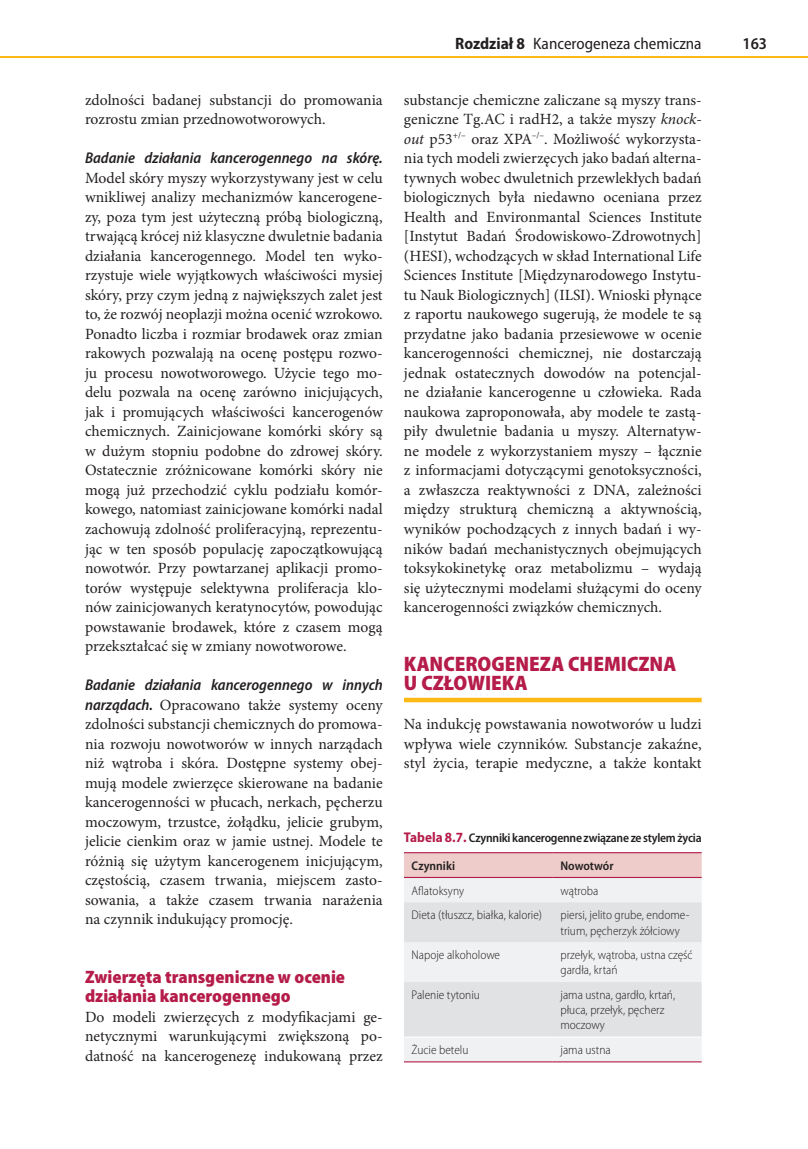
<style>
.page{position:relative;width:808px;height:1149px;background:#fff}
.page>*{position:absolute;margin:0;border:0;box-sizing:border-box;transform-origin:0 0}
.t1{font:900 semi-condensed 21px/19.5px "Myriad Pro";color:#b51c4a}
.t2{font:900 semi-condensed 18px/19.5px "Myriad Pro";color:#b51c4a}
.t3{font:semi-condensed 16.5px "Myriad Pro";color:#231f20}
.t4{font:600 semi-condensed 16.5px "Myriad Pro";color:#231f20}
.t5{font:15.6px/19.5px "Minion Pro";color:#231f20;text-align:justify}
.t6{font:italic 600 semi-condensed 15.6px "Myriad Pro";color:#231f20}
.t7{font:300 semi-condensed 12.6px/15.1px "Myriad Pro";color:#231f20}
.t8{font:600 semi-condensed 12.6px "Myriad Pro";letter-spacing:-.02em;color:#231f20}
.t9{font:600 semi-condensed 12.6px "Myriad Pro";color:#231f20}
.s1{font-family:"Myriad Pro";font-weight:600;font-style:italic;font-stretch:semi-condensed}
.s2{font-weight:700}
.s3{font-style:italic}
.s4{font-weight:700;font-size:14.1px;color:#b51c4a}
</style>
<div class="page">
<hr style="left:0;top:57px;width:808px;height:1px;background:#fcb814">
<div style="left:404px;top:697px;width:298px;height:5px;background:#fcb814"></div>
<div style="left:404px;top:853px;width:298px;height:23px;background:#edccc9"></div>
<div style="left:404px;top:877px;width:298px;height:183px;background:#f0f1f2"></div>
<svg style="left:404px;top:901px;width:298px;height:135px;fill:#e1e2e4"></svg>
<hr style="left:404px;top:1036px;width:149px;height:1px;background:#fff">
<hr style="left:553px;top:1036px;width:149px;height:1px;background:#fff">
<hr style="left:404px;top:1060px;width:149px;height:2px;background:#b51c4a">
<hr style="left:553px;top:1060px;width:149px;height:2px;background:#b51c4a">
<hr style="left:404px;top:851px;width:149px;height:2px;background:#b51c4a">
<hr style="left:553px;top:851px;width:149px;height:2px;background:#b51c4a">
<hr style="left:404px;top:876px;width:149px;height:1px;background:#b51c4a">
<hr style="left:553px;top:876px;width:149px;height:1px;background:#b51c4a">
<p class="t5" style="left:85px;top:90px;width:299px">zdolności badanej substancji do promowania rozrostu zmian przednowotworowych.</p>
<p class="t6" style="left:85px;top:148px;width:299px">Badanie działania kancerogennego na skórę.</p>
<p class="t5" style="left:85px;top:168px;width:299px">Model skóry myszy wykorzystywany jest w celu wnikliwej analizy mechanizmów kancerogene&shy;zy, poza tym jest użyteczną próbą biologiczną, trwającą krócej niż klasyczne dwuletnie badania działania kancerogennego. Model ten wyko&shy;rzystuje wiele wyjątkowych właściwości mysiej skóry, przy czym jedną z największych zalet jest to, że rozwój neoplazji można ocenić wzrokowo.<br>Ponadto liczba i rozmiar brodawek oraz zmian rakowych pozwalają na ocenę postępu rozwo&shy;ju procesu nowotworowego. Użycie tego mo&shy;delu pozwala na ocenę zarówno inicjujących, jak i promujących właściwości kancerogenów chemicznych. Zainicjowane komórki skóry są w dużym stopniu podobne do zdrowej skóry.<br>Ostatecznie zróżnicowane komórki skóry nie mogą już przechodzić cyklu podziału komór&shy;kowego, natomiast zainicjowane komórki nadal zachowują zdolność proliferacyjną, reprezentu&shy;jąc w ten sposób populację zapoczątkowującą nowotwór. Przy powtarzanej aplikacji promo&shy;torów występuje selektywna proliferacja klo&shy;nów zainicjowanych keratynocytów, powodując powstawanie brodawek, które z czasem mogą przekształcać się w zmiany nowotworowe.</p>
<p class="t6" style="left:85px;top:675px;width:299px">Badanie działania kancerogennego w innych</p>
<p class="t5" style="left:85px;top:694px;width:299px"><span class="s1">narządach.</span> Opracowano także systemy oceny zdolności substancji chemicznych do promowa&shy;nia rozwoju nowotworów w innych narządach niż wątroba i skóra. Dostępne systemy obej&shy;mują modele zwierzęce skierowane na badanie kancerogenności w płucach, nerkach, pęcherzu moczowym, trzustce, żołądku, jelicie grubym, jelicie cienkim oraz w jamie ustnej. Modele te różnią się użytym kancerogenem inicjującym, częstością, czasem trwania, miejscem zasto&shy;sowania, a także czasem trwania narażenia na czynnik indukujący promocję.</p>
<p class="t2" style="left:85px;top:966px;width:262px">Zwierzęta transgeniczne w ocenie działania kancerogennego</p>
<p class="t5" style="left:85px;top:1006px;width:299px">Do modeli zwierzęcych z modyfikacjami ge&shy;netycznymi warunkującymi zwiększoną po&shy;datność na kancerogenezę indukowaną przez</p>
<p class="t3" style="left:455px;top:33px;width:248px"><span class="s2">Rozdział 8</span> Kancerogeneza chemiczna</p>
<p class="t4" style="left:742px;top:33px;width:26px">163</p>
<p class="t5" style="left:404px;top:90px;width:299px">substancje chemiczne zaliczane są myszy trans&shy;geniczne Tg.AC i radH2, a także myszy <span class="s3">knock&shy;out</span> p53<sup>+/–</sup> oraz XPA<sup>–/–</sup>. Możliwość wykorzysta&shy;nia tych modeli zwierzęcych jako badań alterna&shy;tywnych wobec dwuletnich przewlekłych badań biologicznych była niedawno oceniana przez Health and Environmantal Sciences Institute [Instytut Badań Środowiskowo-Zdrowotnych] (HESI), wchodzących w skład International Life Sciences Institute [Międzynarodowego Instytu&shy;tu Nauk Biologicznych] (ILSI). Wnioski płynące z raportu naukowego sugerują, że modele te są przydatne jako badania przesiewowe w ocenie kancerogenności chemicznej, nie dostarczają jednak ostatecznych dowodów na potencjal&shy;ne działanie kancerogenne u człowieka. Rada naukowa zaproponowała, aby modele te zastą&shy;piły dwuletnie badania u myszy. Alternatyw&shy;ne modele z wykorzystaniem myszy – łącznie z informacjami dotyczącymi genotoksyczności, a zwłaszcza reaktywności z DNA, zależności między strukturą chemiczną a aktywnością, wyników pochodzących z innych badań i wy&shy;ników badań mechanistycznych obejmujących toksykokinetykę oraz metabolizmu – wydają się użytecznymi modelami służącymi do oceny kancerogenności związków chemicznych.</p>
<h1 class="t1" style="left:404px;top:652px;width:274px">KANCEROGENEZA CHEMICZNA<br>U CZŁOWIEKA</h1>
<p class="t5" style="left:404px;top:714px;width:299px">Na indukcję powstawania nowotworów u ludzi wpływa wiele czynników. Substancje zakaźne, styl życia, terapie medyczne, a także kontakt</p>
<p class="t8" style="left:404px;top:829px;width:299px"><span class="s4">Tabela 8.7.</span> Czynniki kancerogenne związane ze stylem życia</p>
<p class="t9" style="left:412px;top:857px;width:45px">Czynniki</p>
<p class="t8" style="left:560px;top:857px;width:55px">Nowotwór</p>
<p class="t7" style="left:412px;top:882px;width:54px">Aflatoksyny</p>
<p class="t7" style="left:560px;top:882px;width:39px">wątroba</p>
<p class="t7" style="left:412px;top:907px;width:132px">Dieta (tłuszcz, białka, kalorie)</p>
<p class="t7" style="left:560px;top:907px;width:130px">piersi, jelito grube, endome&shy;trium, pęcherzyk żółciowy</p>
<p class="t7" style="left:412px;top:947px;width:90px">Napoje alkoholowe</p>
<p class="t7" style="left:560px;top:947px;width:134px">przełyk, wątroba, ustna część gardła, krtań</p>
<p class="t7" style="left:412px;top:986px;width:70px">Palenie tytoniu</p>
<p class="t7" style="left:560px;top:986px;width:116px">jama ustna, gardło, krtań, płuca, przełyk, pęcherz moczowy</p>
<p class="t7" style="left:412px;top:1041px;width:58px">Żucie betelu</p>
<p class="t7" style="left:560px;top:1041px;width:52px">jama ustna</p>
</div>
